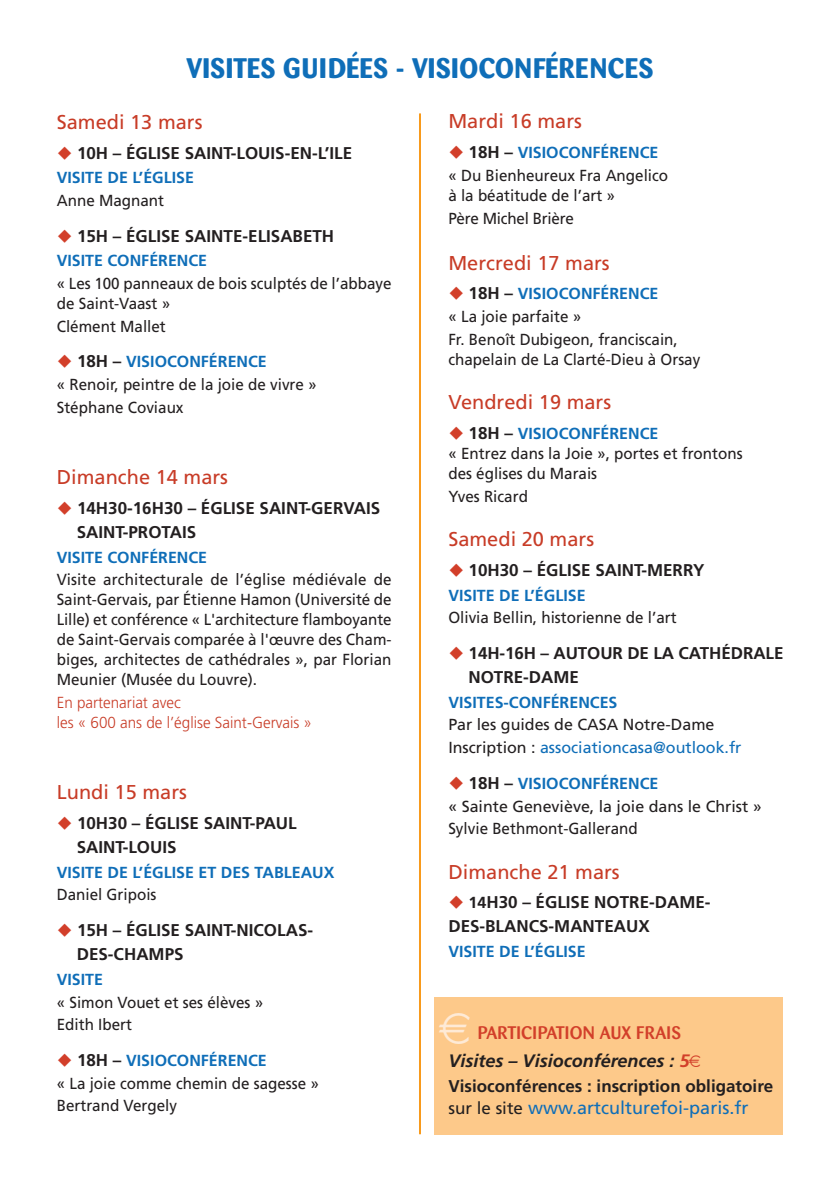
<style>
.page{position:relative;width:840px;height:1191px;background:#fff}
.page>*{position:absolute;margin:0;border:0;box-sizing:border-box;transform-origin:0 0}
.t1{font:700 28px "Barmeno";letter-spacing:.02em;color:#0f6eb8}
.t2{font:20px "Frutiger";color:#c83c27}
.t3{font:18px "Frutiger";color:#0f6eb8}
.t4{font:italic 700 18px "Frutiger";color:#231f20}
.t5{font:500 18px "Barmeno";letter-spacing:.02em;color:#d23f2a}
.t6{font:700 17px/24px "Frutiger";color:#231f20}
.t7{font:16px/22.8px "Frutiger";color:#231f20;scale:.95 1}
.t8{font:16px/22.8px "Frutiger";color:#231f20}
.t9{font:700 16px "Frutiger";color:#0f6eb8}
.t10{font:300 16px/20px "Frutiger";color:#c83c27;scale:.95 1}
.s1{font-weight:700;font-size:17px}
.s2{font-weight:700;color:#0f6eb8}
.s3{color:#0f6eb8}
.s4{font-size:16px}
.s5{color:#d23f2a}
.s6{font-size:17px;color:#231f20}
</style>
<div class="page">
<div style="left:434px;top:997px;width:348px;height:137px;background:#fdc98a"></div>
<hr style="left:419px;top:113px;width:2px;height:1021px;background:#f89a1c">
<h1 class="t1" style="left:186px;top:51px;width:468px">VISITES GUIDÉES - VISIOCONFÉRENCES</h1>
<p class="t2" style="left:57px;top:110px;width:147px">Samedi 13 mars</p>
<p class="t6" style="left:77px;top:140px;width:276px">10H – ÉGLISE SAINT-LOUIS-EN-L’ILE</p>
<p class="t9" style="left:57px;top:168px;width:139px">VISITE DE L’ÉGLISE</p>
<p class="t7" style="left:57px;top:189px;width:114px">Anne Magnant</p>
<p class="t6" style="left:77px;top:223px;width:258px">15H – ÉGLISE SAINTE-ELISABETH</p>
<p class="t9" style="left:57px;top:251px;width:152px">VISITE CONFÉRENCE</p>
<p class="t7" style="left:57px;top:273px;width:354px;line-height:20px">« Les 100 panneaux de bois sculptés de l’abbaye de Saint-Vaast »</p>
<p class="t7" style="left:57px;top:315px;width:116px">Clément Mallet</p>
<p class="t7" style="left:57px;top:350px;width:275px;text-indent:20px"><span class="s1">18H –</span> <span class="s2">VISIOCONFÉRENCE<br></span>« Renoir, peintre de la joie de vivre »<br>Stéphane Coviaux</p>
<p class="t2" style="left:448px;top:110px;width:135px">Mardi 16 mars</p>
<p class="t7" style="left:448px;top:141px;width:233px;text-indent:20px"><span class="s1">18H –</span> <span class="s2">VISIOCONFÉRENCE </span>« Du Bienheureux Fra Angelico</p>
<p class="t7" style="left:448px;top:184px;width:177px">à la béatitude de l’art »<br>Père Michel Brière</p>
<p class="t2" style="left:448px;top:251px;width:163px">Mercredi 17 mars</p>
<p class="t7" style="left:448px;top:282px;width:243px;text-indent:20px"><span class="s1">18H –</span> <span class="s2">VISIOCONFÉRENCE<br></span>« La joie parfaite »<br>Fr. Benoît Dubigeon, franciscain,</p>
<p class="t7" style="left:448px;top:348px;width:266px">chapelain de La Clarté-Dieu à Orsay</p>
<p class="t2" style="left:448px;top:390px;width:164px">Vendredi 19 mars</p>
<p class="t7" style="left:448px;top:423px;width:311px;line-height:20px;text-indent:20px"><span class="s1">18H –</span> <span class="s2">VISIOCONFÉRENCE<br></span>« Entrez dans la Joie », portes et frontons des églises du Marais</p>
<p class="t7" style="left:448px;top:485px;width:85px">Yves Ricard</p>
<p class="t2" style="left:448px;top:527px;width:147px">Samedi 20 mars</p>
<p class="t6" style="left:468px;top:557px;width:237px">10H30 – ÉGLISE SAINT-MERRY</p>
<p class="t9" style="left:448px;top:585px;width:139px">VISITE DE L’ÉGLISE</p>
<p class="t7" style="left:448px;top:606px;width:242px">Olivia Bellin, historienne de l’art</p>
<p class="t6" style="left:468px;top:640px;width:316px">14H-16H – AUTOUR DE LA CATHÉDRALE<br>NOTRE-DAME</p>
<p class="t9" style="left:448px;top:692px;width:170px">VISITES-CONFÉRENCES</p>
<p class="t8" style="left:448px;top:713px;width:294px">Par les guides de CASA Notre-Dame<br>Inscription : <span class="s3">associationcasa@outlook.fr</span></p>
<p class="t8" style="left:448px;top:771px;width:315px;text-indent:20px"><span class="s1">18H –</span> <span class="s2">VISIOCONFÉRENCE<br></span>« Sainte Geneviève, la joie dans le Christ »<br>Sylvie Bethmont-Gallerand</p>
<p class="t2" style="left:448px;top:860px;width:173px">Dimanche 21 mars</p>
<p class="t6" style="left:448px;top:890px;width:263px;text-indent:20px"><span class="s4">14</span>H30 – ÉGLISE NOTRE-DAME-<br>DES-BLANCS-MANTEAUX</p>
<p class="t9" style="left:448px;top:942px;width:139px">VISITE DE L’ÉGLISE</p>
<p class="t2" style="left:57px;top:465px;width:173px">Dimanche 14 mars</p>
<p class="t6" style="left:77px;top:495px;width:305px">14H30-16H30 – ÉGLISE SAINT-GERVAIS<br>SAINT-PROTAIS</p>
<p class="t9" style="left:57px;top:547px;width:152px">VISITE CONFÉRENCE</p>
<p class="t7" style="left:57px;top:569px;width:354px;line-height:20px;text-align:justify">Visite architecturale de l’église médiévale de Saint-Gervais, par Étienne Hamon (Université de Lille) et conférence « L'architecture flamboyante de Saint-Gervais comparée à l'œuvre des Cham&shy;biges, architectes de cathédrales », par Florian Meunier (Musée du Louvre).</p>
<p class="t10" style="left:57px;top:692px;width:270px">En partenariat avec<br>les « 600 ans de l’église Saint-Gervais »</p>
<p class="t2" style="left:57px;top:780px;width:132px">Lundi 15 mars</p>
<p class="t6" style="left:77px;top:810px;width:221px">10H30 – ÉGLISE SAINT-PAUL<br>SAINT-LOUIS</p>
<p class="t9" style="left:57px;top:862px;width:279px">VISITE DE L’ÉGLISE ET DES TABLEAUX</p>
<p class="t7" style="left:57px;top:883px;width:106px">Daniel Gripois</p>
<p class="t6" style="left:77px;top:917px;width:238px">15H – ÉGLISE SAINT-NICOLAS-<br>DES-CHAMPS</p>
<p class="t9" style="left:57px;top:969px;width:48px">VISITE</p>
<p class="t7" style="left:57px;top:990px;width:219px">« Simon Vouet et ses élèves »<br>Edith Ibert</p>
<p class="t7" style="left:57px;top:1048px;width:277px;text-indent:20px"><span class="s1">18H –</span> <span class="s2">VISIOCONFÉRENCE<br></span>« La joie comme chemin de sagesse »<br>Bertrand Vergely</p>
<p class="t5" style="left:477px;top:1022px;width:205px">PARTICIPATION AUX FRAIS</p>
<p class="t4" style="left:448px;top:1050px;width:242px">Visites – Visioconférences : <span class="s5">5</span></p>
<p class="t6" style="left:448px;top:1073px;width:326px">Visioconférences : inscription obligatoire</p>
<p class="t3" style="left:448px;top:1097px;width:301px"><span class="s6">sur le site</span> www.artculturefoi-paris.fr</p>
</div>
